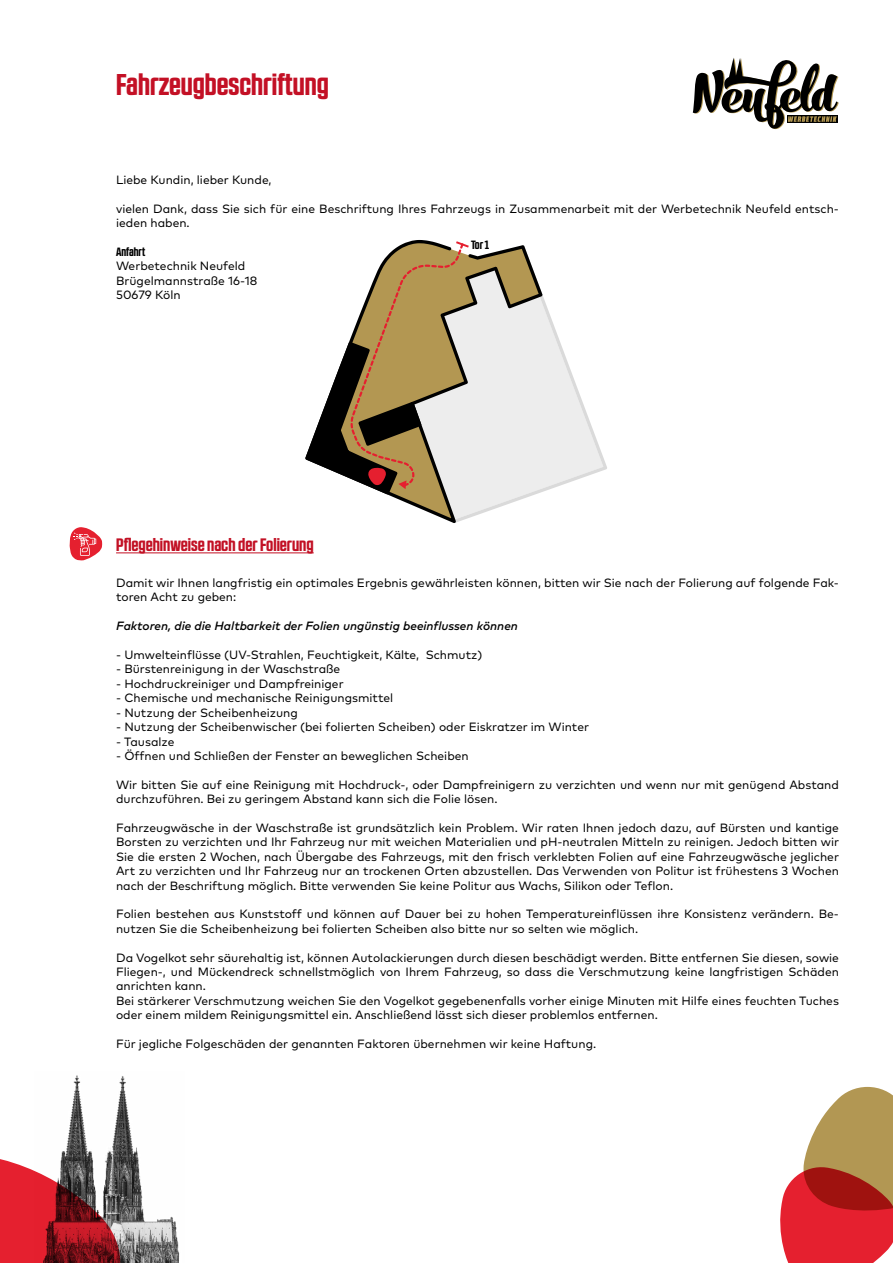
<style>
.page{position:relative;width:893px;height:1263px;background:#fff}
.page>*{position:absolute;margin:0;border:0;box-sizing:border-box;transform-origin:0 0}
.t1{font:700 30px "RB No 2.1 a";color:#c31025}
.t2{font:700 18px "RB No 2.1 a";color:#c21024}
.t3{font:12px/14.4px "Mark OT";color:#000}
.t4{font:italic 500 12px "Mark OT";color:#000}
.t5{font:700 12px "RB No 2.1 a";color:#000}
</style>
<div class="page">
<hr style="left:116px;top:552px;width:198px;height:1px;background:#c21024">
<svg style="left:693px;top:58px;width:146px;height:72px"></svg>
<svg style="left:780px;top:1087px;width:113px;height:176px"></svg>
<img style="left:61px;top:1075px;width:119px;height:188px">
<svg style="left:0;top:1154px;width:121px;height:109px;background:#ab424a"></svg>
<svg style="left:69px;top:527px;width:34px;height:34px"></svg>
<svg style="left:543px;top:297px;width:64px;height:195px;fill:#ededed"></svg>
<svg style="left:389px;top:240px;width:154px;height:283px;background:#dedbd4"></svg>
<svg style="left:305px;top:241px;width:164px;height:254px"></svg>
<h1 class="t1" style="left:116px;top:67px;width:214px">Fahrzeugbeschriftung</h1>
<p class="t3" style="left:116px;top:172px;width:157px">Liebe Kundin, lieber Kunde,</p>
<p class="t3" style="left:116px;top:201px;width:724px">vielen Dank, dass Sie sich für eine Beschriftung Ihres Fahrzeugs in Zusammenarbeit mit der Werbetechnik Neufeld entsch&shy;ieden haben.</p>
<p class="t5" style="left:116px;top:245px;width:31px">Anfahrt</p>
<p class="t3" style="left:116px;top:259px;width:143px">Werbetechnik Neufeld<br>Brügelmannstraße 16-18<br>50679 Köln</p>
<p class="t5" style="left:471px;top:238px;width:20px">Tor 1</p>
<h2 class="t2" style="left:116px;top:534px;width:199px">Pflegehinweise nach der Folierung</h2>
<p class="t3" style="left:116px;top:575px;width:724px">Damit wir Ihnen langfristig ein optimales Ergebnis gewährleisten können, bitten wir Sie nach der Folierung auf folgende Fak&shy;toren Acht zu geben:</p>
<p class="t4" style="left:116px;top:618px;width:403px">Faktoren, die die Haltbarkeit der Folien ungünstig beeinflussen können</p>
<p class="t3" style="left:116px;top:647px;width:368px">- Umwelteinflüsse (UV-Strahlen, Feuchtigkeit, Kälte, Schmutz)</p>
<p class="t3" style="left:116px;top:662px;width:226px">- Bürstenreinigung in der Waschstraße</p>
<p class="t3" style="left:116px;top:676px;width:229px">- Hochdruckreiniger und Dampfreiniger</p>
<p class="t3" style="left:116px;top:691px;width:279px">- Chemische und mechanische Reinigungsmittel</p>
<p class="t3" style="left:116px;top:705px;width:183px">- Nutzung der Scheibenheizung</p>
<p class="t3" style="left:116px;top:719px;width:474px">- Nutzung der Scheibenwischer (bei folierten Scheiben) oder Eiskratzer im Winter</p>
<p class="t3" style="left:116px;top:734px;width:60px">- Tausalze</p>
<p class="t3" style="left:116px;top:748px;width:354px">- Öffnen und Schließen der Fenster an beweglichen Scheiben</p>
<p class="t3" style="left:116px;top:777px;width:724px">Wir bitten Sie auf eine Reinigung mit Hochdruck-, oder Dampfreinigern zu verzichten und wenn nur mit genügend Abstand durchzuführen. Bei zu geringem Abstand kann sich die Folie lösen.</p>
<p class="t3" style="left:116px;top:820px;width:724px;text-align:justify">Fahrzeugwäsche in der Waschstraße ist grundsätzlich kein Problem. Wir raten Ihnen jedoch dazu, auf Bürsten und kantige Borsten zu verzichten und Ihr Fahrzeug nur mit weichen Materialien und pH-neutralen Mitteln zu reinigen. Jedoch bitten wir Sie die ersten 2 Wochen, nach Übergabe des Fahrzeugs, mit den frisch verklebten Folien auf eine Fahrzeugwäsche jeglicher Art zu verzichten und Ihr Fahrzeug nur an trockenen Orten abzustellen. Das Verwenden von Politur ist frühestens 3 Wochen nach der Beschriftung möglich. Bitte verwenden Sie keine Politur aus Wachs, Silikon oder Teflon.</p>
<p class="t3" style="left:116px;top:907px;width:724px">Folien bestehen aus Kunststoff und können auf Dauer bei zu hohen Temperatureinflüssen ihre Konsistenz verändern. Be&shy;nutzen Sie die Scheibenheizung bei folierten Scheiben also bitte nur so selten wie möglich.</p>
<p class="t3" style="left:116px;top:950px;width:724px">Da Vogelkot sehr säurehaltig ist, können Autolackierungen durch diesen beschädigt werden. Bitte entfernen Sie diesen, sowie Fliegen-, und Mückendreck schnellstmöglich von Ihrem Fahrzeug, so dass die Verschmutzung keine langfristigen Schäden anrichten kann.<br>Bei stärkerer Verschmutzung weichen Sie den Vogelkot gegebenenfalls vorher einige Minuten mit Hilfe eines feuchten Tuches oder einem mildem Reinigungsmittel ein. Anschließend lässt sich dieser problemlos entfernen.</p>
<p class="t3" style="left:116px;top:1036px;width:482px">Für jegliche Folgeschäden der genannten Faktoren übernehmen wir keine Haftung.</p>
</div>
